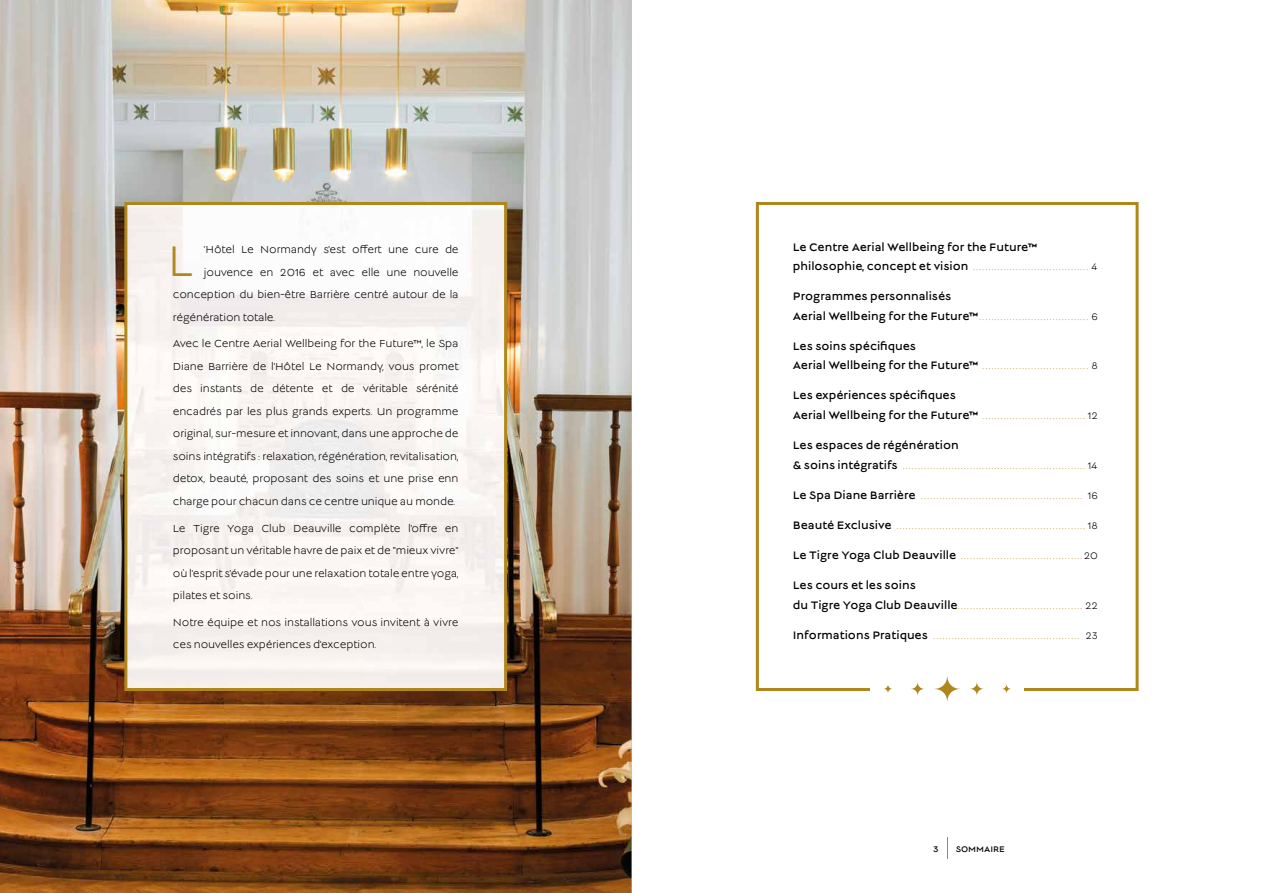
<style>
.page{position:relative;width:1263px;height:893px;background:#fff}
.page>*{position:absolute;margin:0;border:0;box-sizing:border-box;transform-origin:0 0}
.t1{font:47.25px "Lucien";color:#af871d}
.t2{font:12px/19.5px "Lucien";color:#000}
.t3{font:12px/19.5px "Lucien";color:#af871d}
.t4{font:11.25px/22.5px "Lucien";letter-spacing:-.01em;color:#000;text-align:justify}
.t5{font:9px "Lucien";color:#000}
.s1{color:#af871d}
.s2{font-size:10.5px}
.s3{color:#000}
.s4{font-size:10.5px;color:#000}
</style>
<div class="page">
<img style="left:0;top:0;width:631px;height:893px">
<svg style="left:124px;top:202px;width:383px;height:489px;fill:#f9f5f2"></svg>
<svg style="left:947px;top:838px;width:1px;height:21px"></svg>
<svg style="left:756px;top:202px;width:382px;height:489px"></svg>
<div style="left:871px;top:675px;width:153px;height:26px;background:#fff"></div>
<svg style="left:934px;top:676px;width:26px;height:25px"></svg>
<svg style="left:911px;top:682px;width:13px;height:13px"></svg>
<svg style="left:970px;top:682px;width:13px;height:13px"></svg>
<svg style="left:883px;top:684px;width:9px;height:9px"></svg>
<svg style="left:1002px;top:684px;width:9px;height:9px"></svg>
<h1 class="t1" style="left:168px;top:240px;width:29px">L</h1>
<p class="t4" style="left:204px;top:239px;width:256px">’Hôtel Le Normandy s'est offert une cure de</p>
<p class="t4" style="left:204px;top:262px;width:256px">jouvence en 2016 et avec elle une nouvelle</p>
<p class="t4" style="left:173px;top:284px;width:287px">conception du bien-être Barrière centré autour de la</p>
<p class="t4" style="left:173px;top:307px;width:104px">régénération totale.</p>
<p class="t4" style="left:173px;top:333px;width:287px">Avec le Centre Aerial Wellbeing for the Future™, le Spa Diane Barrière de l'Hôtel Le Normandy, vous promet des instants de détente et de véritable sérénité encadrés par les plus grands experts. Un programme original, sur-mesure et innovant, dans une approche de soins intégratifs : relaxation, régénération, revitalisation, detox, beauté, proposant des soins et une prise enn charge pour chacun dans ce centre unique au monde.</p>
<p class="t4" style="left:173px;top:518px;width:287px">Le Tigre Yoga Club Deauville complète l'offre en proposant un véritable havre de paix et de "mieux vivre" où l'esprit s'évade pour une relaxation totale entre yoga, pilates et soins.</p>
<p class="t4" style="left:173px;top:612px;width:287px">Notre équipe et nos installations vous invitent à vivre ces nouvelles expériences d'exception.</p>
<p class="t2" style="left:793px;top:238px;width:306px">Le Centre Aerial Wellbeing for the Future™ philosophie, concept et vision <span class="s1">......................................</span> <span class="s2">4</span></p>
<p class="t2" style="left:793px;top:287px;width:306px">Programmes personnalisés<br>Aerial Wellbeing for the Future™ <span class="s1">....................................</span> <span class="s2">6</span></p>
<p class="t2" style="left:793px;top:337px;width:306px">Les soins spécifiques<br>Aerial Wellbeing for the Future™ <span class="s1">...................................</span> <span class="s2">8</span></p>
<p class="t2" style="left:793px;top:387px;width:306px">Les expériences spécifiques<br>Aerial Wellbeing for the Future™ <span class="s1">..................................</span> <span class="s2">12</span></p>
<p class="t3" style="left:793px;top:436px;width:306px"><span class="s3">Les espaces de régénération<br>&amp; soins intégratifs</span> ............................................................<span class="s4">14</span></p>
<p class="t3" style="left:793px;top:486px;width:306px"><span class="s3">Le Spa Diane Barrière</span> ..................................................... <span class="s4">16</span></p>
<p class="t3" style="left:793px;top:516px;width:306px"><span class="s3">Beauté Exclusive</span> .............................................................. <span class="s4">18</span></p>
<p class="t3" style="left:793px;top:546px;width:306px"><span class="s3">Le Tigre Yoga Club Deauville</span> ........................................<span class="s4">20</span></p>
<p class="t2" style="left:793px;top:576px;width:306px">Les cours et les soins<br>du Tigre Yoga Club Deauville <span class="s1">.........................................</span> <span class="s2">22</span></p>
<p class="t3" style="left:793px;top:626px;width:306px"><span class="s3">Informations Pratiques</span> ................................................ <span class="s4">23</span></p>
<p class="t5" style="left:933px;top:845px;width:7px">3</p>
<p class="t5" style="left:956px;top:845px;width:51px">SOMMAIRE</p>
</div>
